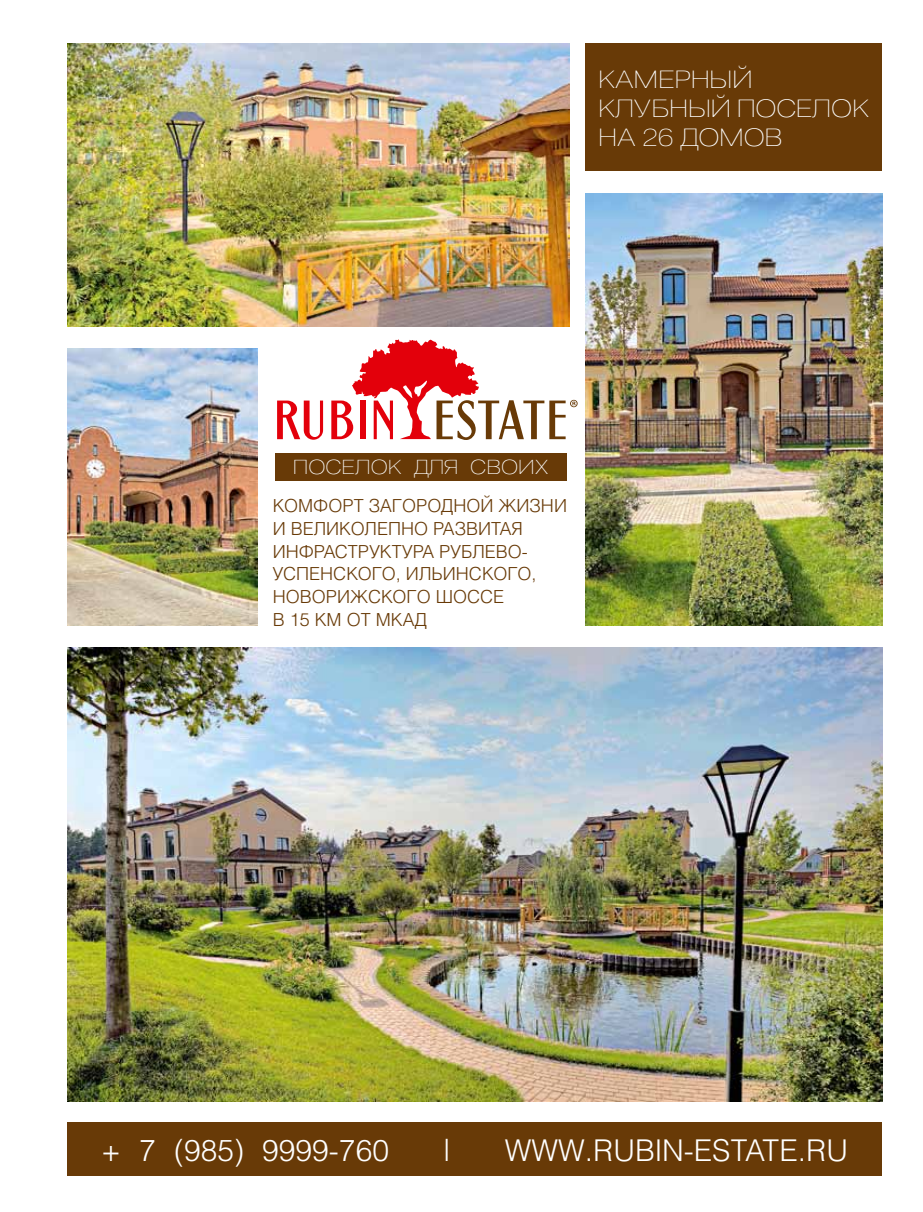
<style>
.page{position:relative;width:923px;height:1212px;background:#fff}
.page>*{position:absolute;margin:0;border:0;box-sizing:border-box;transform-origin:0 0}
.t1{font:300 30px "Helios";color:#fff}
.t2{font:24px/28.8px "Helios Ext Thin C";letter-spacing:-.01em;color:#fff}
.t3{font:100 19.5px "Helios Ext";color:#fff}
.t4{font:300 18px/22.6px "Helios";color:#683a07}
</style>
<div class="page">
<div style="left:585px;top:44px;width:297px;height:127px;background:#683a07"></div>
<img style="left:67px;top:647px;width:815px;height:454px">
<img style="left:585px;top:193px;width:297px;height:433px">
<div style="left:67px;top:1122px;width:815px;height:54px;background:#683a07"></div>
<svg style="left:277px;top:401px;width:46px;height:39px"></svg>
<svg style="left:331px;top:339px;width:246px;height:101px"></svg>
<div style="left:275px;top:453px;width:291px;height:27px;background:#683a07"></div>
<img style="left:67px;top:44px;width:503px;height:283px">
<img style="left:67px;top:349px;width:190px;height:277px">
<h2 class="t2" style="left:598px;top:65px;width:269px">Камерный клубный поселок на 26 домов</h2>
<p class="t3" style="left:293px;top:455px;width:257px">поселок для своих</p>
<p class="t4" style="left:273px;top:494px;width:296px">КОМФОРТ ЗАГОРОДНОЙ ЖИЗНИ<br>И ВЕЛИКОЛЕПНО РАЗВИТАЯ<br>ИНФРАСТРУКТУРА РУБЛЕВО-<br>УСПЕНСКОГО, ИЛЬИНСКОГО,<br>НОВОРИЖСКОГО ШОССЕ<br>В 15 КМ ОТ МКАД</p>
<h1 class="t1" style="left:101px;top:1132px;width:289px">+ 7 (985) 9999-760</h1>
<h1 class="t1" style="left:443px;top:1132px;width:8px">|</h1>
<h1 class="t1" style="left:505px;top:1132px;width:345px">WWW.RUBIN-ESTATE.RU</h1>
</div>
